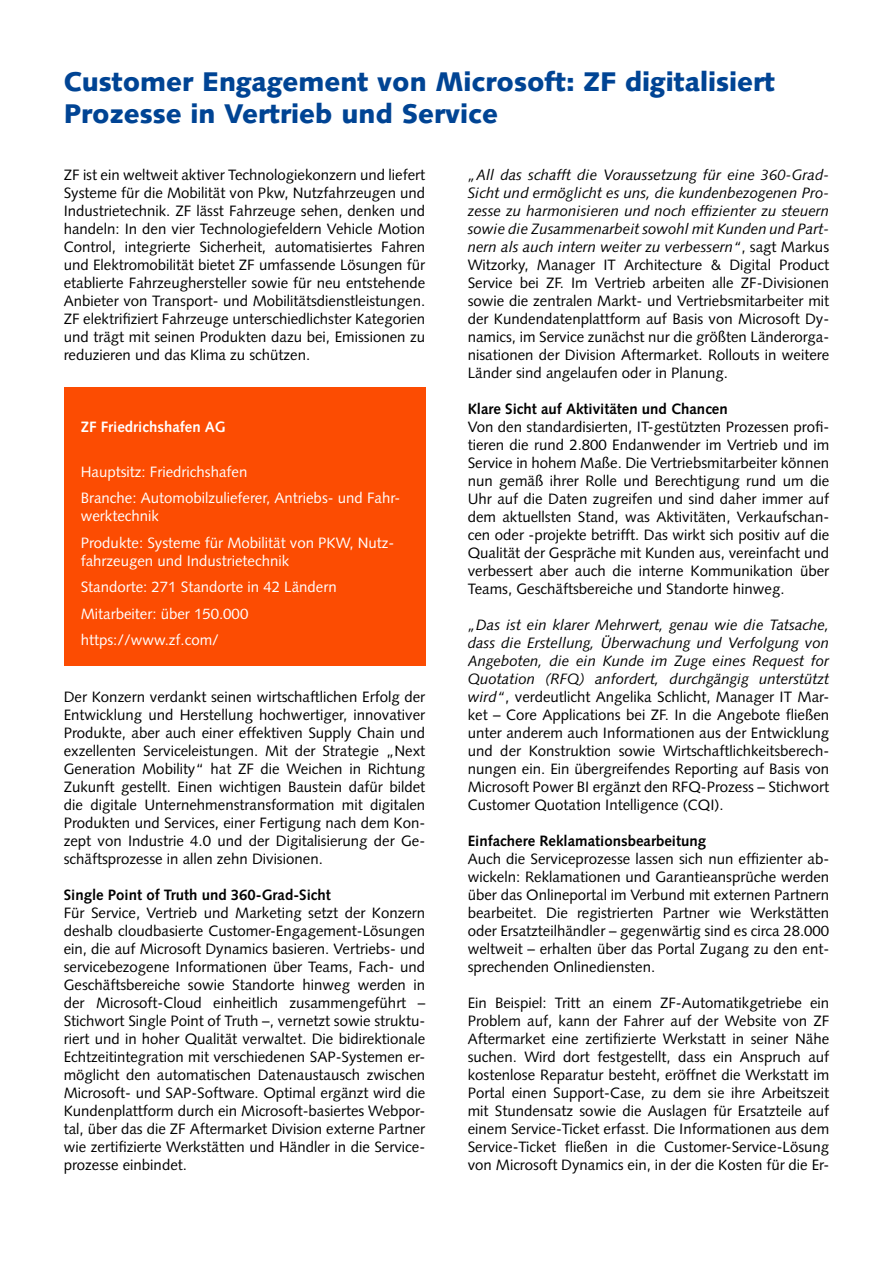
<style>
.page{position:relative;width:893px;height:1263px;background:#fff}
.page>*{position:absolute;margin:0;border:0;box-sizing:border-box;transform-origin:0 0}
.t1{font:900 27px/32.4px "Syntax LT Std";color:#004494}
.t2{font:15px/18px "Syntax LT Std";color:#000;text-align:justify}
.t3{font:15px/26.5px "Syntax LT Std";color:#fff}
.t4{font:700 15px "Syntax LT Std";color:#000}
.t5{font:700 15px "Syntax LT Std";color:#fff}
.s1{font-style:italic}
</style>
<div class="page">
<div style="left:64px;top:387px;width:361px;height:278px;background:#fc4c02"></div>
<h1 class="t1" style="left:64px;top:65px;width:713px">Customer Engagement von Microsoft: ZF digitalisiert<br>Prozesse in Vertrieb und Service</h1>
<p class="t2" style="left:64px;top:166px;width:363px">ZF ist ein weltweit aktiver Technologiekonzern und liefert Systeme für die Mobilität von Pkw, Nutzfahrzeugen und Industrietechnik. ZF lässt Fahrzeuge sehen, denken und handeln: In den vier Technologiefeldern Vehicle Motion Control, integrierte Sicherheit, automatisiertes Fahren und Elektromobilität bietet ZF umfassende Lösungen für etablierte Fahrzeughersteller sowie für neu entstehende Anbieter von Transport- und Mobilitätsdienstleistungen.<br>ZF elektrifiziert Fahrzeuge unterschiedlichster Kategorien und trägt mit seinen Produkten dazu bei, Emissionen zu reduzieren und das Klima zu schützen.</p>
<p class="t5" style="left:81px;top:418px;width:147px">ZF Friedrichshafen AG</p>
<p class="t3" style="left:81px;top:458px;width:321px">Hauptsitz: Friedrichshafen<br>Branche: Automobilzulieferer, Antriebs- und Fahr-</p>
<p class="t3" style="left:81px;top:503px;width:315px">werktechnik<br>Produkte: Systeme für Mobilität von PKW, Nutz-</p>
<p class="t3" style="left:81px;top:547px;width:257px">fahrzeugen und Industrietechnik<br>Standorte: 271 Standorte in 42 Ländern<br>Mitarbeiter: über 150.000 https://www.zf.com/</p>
<p class="t2" style="left:64px;top:688px;width:363px">Der Konzern verdankt seinen wirtschaftlichen Erfolg der Entwicklung und Herstellung hochwertiger, innovativer Produkte, aber auch einer effektiven Supply Chain und exzellenten Serviceleistungen. Mit der Strategie „Next Generation Mobility“ hat ZF die Weichen in Richtung Zukunft gestellt. Einen wichtigen Baustein dafür bildet die digitale Unternehmenstransformation mit digitalen Produkten und Services, einer Fertigung nach dem Kon&shy;zept von Industrie 4.0 und der Digitalisierung der Ge&shy;schäftsprozesse in allen zehn Divisionen.</p>
<p class="t4" style="left:64px;top:886px;width:269px">Single Point of Truth und 360-Grad-Sicht</p>
<p class="t2" style="left:64px;top:904px;width:363px">Für Service, Vertrieb und Marketing setzt der Konzern deshalb cloudbasierte Customer-Engagement-Lösungen ein, die auf Microsoft Dynamics basieren. Vertriebs- und servicebezogene Informationen über Teams, Fach- und Geschäftsbereiche sowie Standorte hinweg werden in der Microsoft-Cloud einheitlich zusammengeführt – Stichwort Single Point of Truth –, vernetzt sowie struktu&shy;riert und in hoher Qualität verwaltet. Die bidirektionale Echtzeitintegration mit verschiedenen SAP-Systemen er&shy;möglicht den automatischen Datenaustausch zwischen Microsoft- und SAP-Software. Optimal ergänzt wird die Kundenplattform durch ein Microsoft-basiertes Webpor&shy;tal, über das die ZF Aftermarket Division externe Partner wie zertifizierte Werkstätten und Händler in die Service&shy;prozesse einbindet.</p>
<p class="t2" style="left:468px;top:166px;width:363px"><span class="s1">„All das schafft die Voraussetzung für eine 360-Grad-Sicht und ermöglicht es uns, die kundenbezogenen Pro&shy;zesse zu harmonisieren und noch effizienter zu steuern sowie die Zusammenarbeit sowohl mit Kunden und Part&shy;nern als auch intern weiter zu verbessern“</span>, sagt Markus Witzorky, Manager IT Architecture &amp; Digital Product Service bei ZF. Im Vertrieb arbeiten alle ZF-Divisionen sowie die zentralen Markt- und Vertriebsmitarbeiter mit der Kundendatenplattform auf Basis von Microsoft Dy&shy;namics, im Service zunächst nur die größten Länderorga&shy;nisationen der Division Aftermarket. Rollouts in weitere Länder sind angelaufen oder in Planung.</p>
<p class="t4" style="left:468px;top:400px;width:262px">Klare Sicht auf Aktivitäten und Chancen</p>
<p class="t2" style="left:468px;top:418px;width:363px">Von den standardisierten, IT-gestützten Prozessen profi&shy;tieren die rund 2.800 Endanwender im Vertrieb und im Service in hohem Maße. Die Vertriebsmitarbeiter können nun gemäß ihrer Rolle und Berechtigung rund um die Uhr auf die Daten zugreifen und sind daher immer auf dem aktuellsten Stand, was Aktivitäten, Verkaufschan&shy;cen oder -projekte betrifft. Das wirkt sich positiv auf die Qualität der Gespräche mit Kunden aus, vereinfacht und verbessert aber auch die interne Kommunikation über Teams, Geschäftsbereiche und Standorte hinweg.</p>
<p class="t2" style="left:468px;top:616px;width:363px"><span class="s1">„Das ist ein klarer Mehrwert, genau wie die Tatsache, dass die Erstellung, Überwachung und Verfolgung von Angeboten, die ein Kunde im Zuge eines Request for Quotation (RFQ) anfordert, durchgängig unterstützt wird“</span>, verdeutlicht Angelika Schlicht, Manager IT Mar&shy;ket – Core Applications bei ZF. In die Angebote fließen unter anderem auch Informationen aus der Entwicklung und der Konstruktion sowie Wirtschaftlichkeitsberech&shy;nungen ein. Ein übergreifendes Reporting auf Basis von Microsoft Power BI ergänzt den RFQ-Prozess – Stichwort Customer Quotation Intelligence (CQI).</p>
<p class="t4" style="left:468px;top:832px;width:240px">Einfachere Reklamationsbearbeitung</p>
<p class="t2" style="left:468px;top:850px;width:363px">Auch die Serviceprozesse lassen sich nun effizienter ab&shy;wickeln: Reklamationen und Garantieansprüche werden über das Onlineportal im Verbund mit externen Partnern bearbeitet. Die registrierten Partner wie Werkstätten oder Ersatzteilhändler – gegenwärtig sind es circa 28.000 weltweit – erhalten über das Portal Zugang zu den ent&shy;sprechenden Onlinediensten.</p>
<p class="t2" style="left:468px;top:994px;width:363px">Ein Beispiel: Tritt an einem ZF-Automatikgetriebe ein Problem auf, kann der Fahrer auf der Website von ZF Aftermarket eine zertifizierte Werkstatt in seiner Nähe suchen. Wird dort festgestellt, dass ein Anspruch auf kostenlose Reparatur besteht, eröffnet die Werkstatt im Portal einen Support-Case, zu dem sie ihre Arbeitszeit mit Stundensatz sowie die Auslagen für Ersatzteile auf einem Service-Ticket erfasst. Die Informationen aus dem Service-Ticket fließen in die Customer-Service-Lösung von Microsoft Dynamics ein, in der die Kosten für die Er-</p>
</div>
